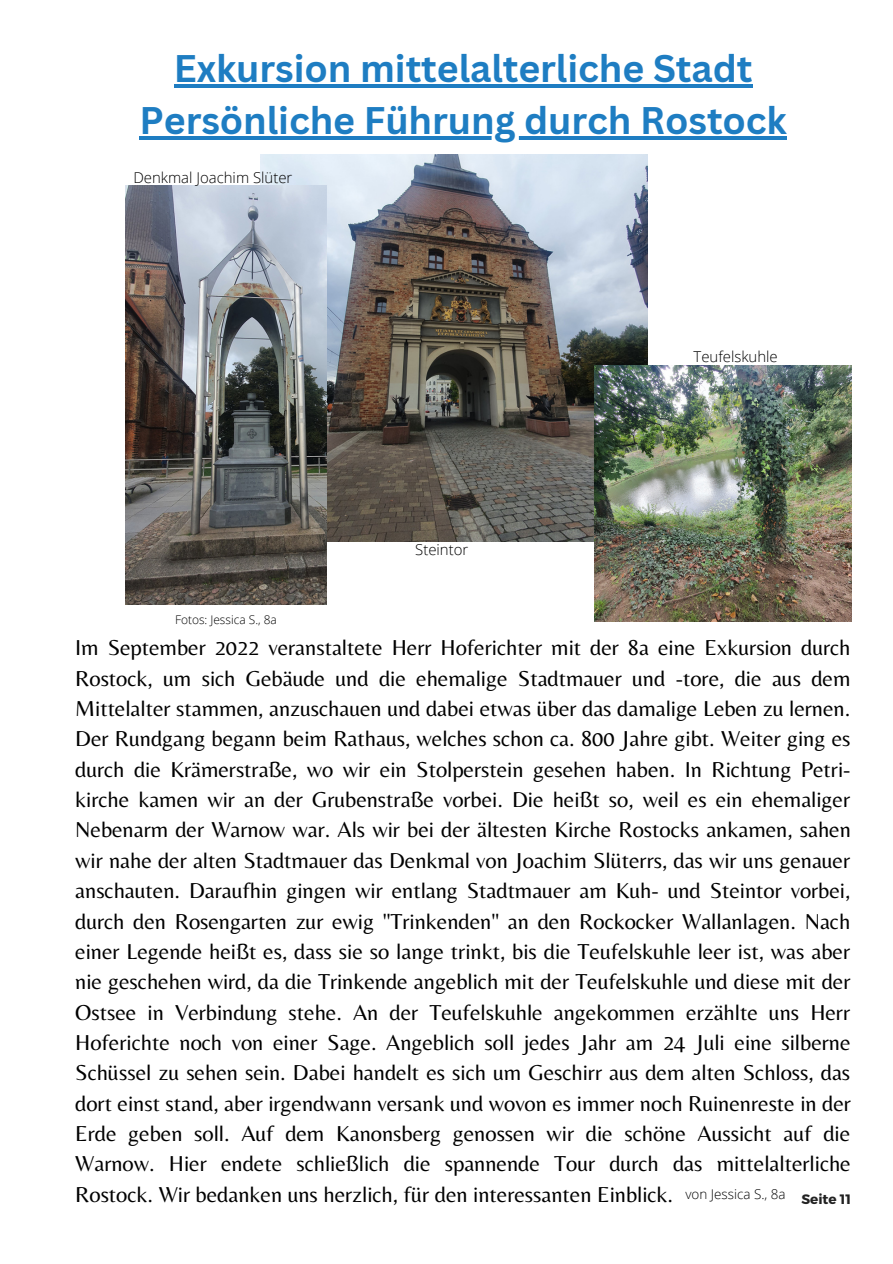
<style>
.page{position:relative;width:893px;height:1264px;background:#fff}
.page>*{position:absolute;margin:0;border:0;box-sizing:border-box;transform-origin:0 0}
.t1{font:700 37.5px/51.8px "Canva Sans";letter-spacing:-.005em;color:#1e7dc2;text-align:center}
.t2{font:22.5px/30.3px "Belleza";letter-spacing:-.005em;color:#000;text-align:justify}
.t3{font:300 15px "Open Sans";color:#000}
.t4{font:700 13.65px "Montserrat";color:#222}
.t5{font:300 13.5px "Open Sans";color:#000}
.t6{font:300 12px "Open Sans";color:#000}
</style>
<div class="page">
<img style="left:260px;top:155px;width:387px;height:386px">
<img style="left:126px;top:186px;width:200px;height:418px">
<img style="left:594px;top:365px;width:257px;height:256px">
<hr style="left:174px;top:84px;width:578px;height:4px;background:#1e7dc2">
<hr style="left:139px;top:136px;width:647px;height:3px;background:#1e7dc2">
<h1 class="t1" style="left:139px;top:41px;width:648px">Exkursion mittelalterliche Stadt<br>Persönliche Führung durch Rostock</h1>
<p class="t3" style="left:133px;top:167px;width:160px">Denkmal Joachim Slüter</p>
<p class="t6" style="left:175px;top:610px;width:103px">Fotos: Jessica S., 8a</p>
<p class="t3" style="left:415px;top:539px;width:55px">Steintor</p>
<p class="t3" style="left:693px;top:346px;width:86px">Teufelskuhle</p>
<p class="t2" style="left:75px;top:632px;width:777px">Im September 2022 veranstaltete Herr Hoferichter mit der 8a eine Exkursion durch Rostock, um sich Gebäude und die ehemalige Stadtmauer und -tore, die aus dem Mittelalter stammen, anzuschauen und dabei etwas über das damalige Leben zu lernen.<br>Der Rundgang begann beim Rathaus, welches schon ca. 800 Jahre gibt. Weiter ging es durch die Krämerstraße, wo wir ein Stolperstein gesehen haben. In Richtung Petri&shy;kirche kamen wir an der Grubenstraße vorbei. Die heißt so, weil es ein ehemaliger Nebenarm der Warnow war. Als wir bei der ältesten Kirche Rostocks ankamen, sahen wir nahe der alten Stadtmauer das Denkmal von Joachim Slüterrs, das wir uns genauer anschauten. Daraufhin gingen wir entlang Stadtmauer am Kuh- und Steintor vorbei, durch den Rosengarten zur ewig "Trinkenden" an den Rockocker Wallanlagen. Nach einer Legende heißt es, dass sie so lange trinkt, bis die Teufelskuhle leer ist, was aber nie geschehen wird, da die Trinkende angeblich mit der Teufelskuhle und diese mit der Ostsee in Verbindung stehe. An der Teufelskuhle angekommen erzählte uns Herr Hoferichte noch von einer Sage. Angeblich soll jedes Jahr am 24 Juli eine silberne Schüssel zu sehen sein. Dabei handelt es sich um Geschirr aus dem alten Schloss, das dort einst stand, aber irgendwann versank und wovon es immer noch Ruinenreste in der Erde geben soll. Auf dem Kanonsberg genossen wir die schöne Aussicht auf die Warnow. Hier endete schließlich die spannende Tour durch das mittelalterliche Rostock. Wir bedanken uns herzlich, für den interessanten Einblick.</p>
<p class="t5" style="left:685px;top:1184px;width:102px">von Jessica S., 8a</p>
<p class="t4" style="left:801px;top:1190px;width:51px">Seite 11</p>
</div>
